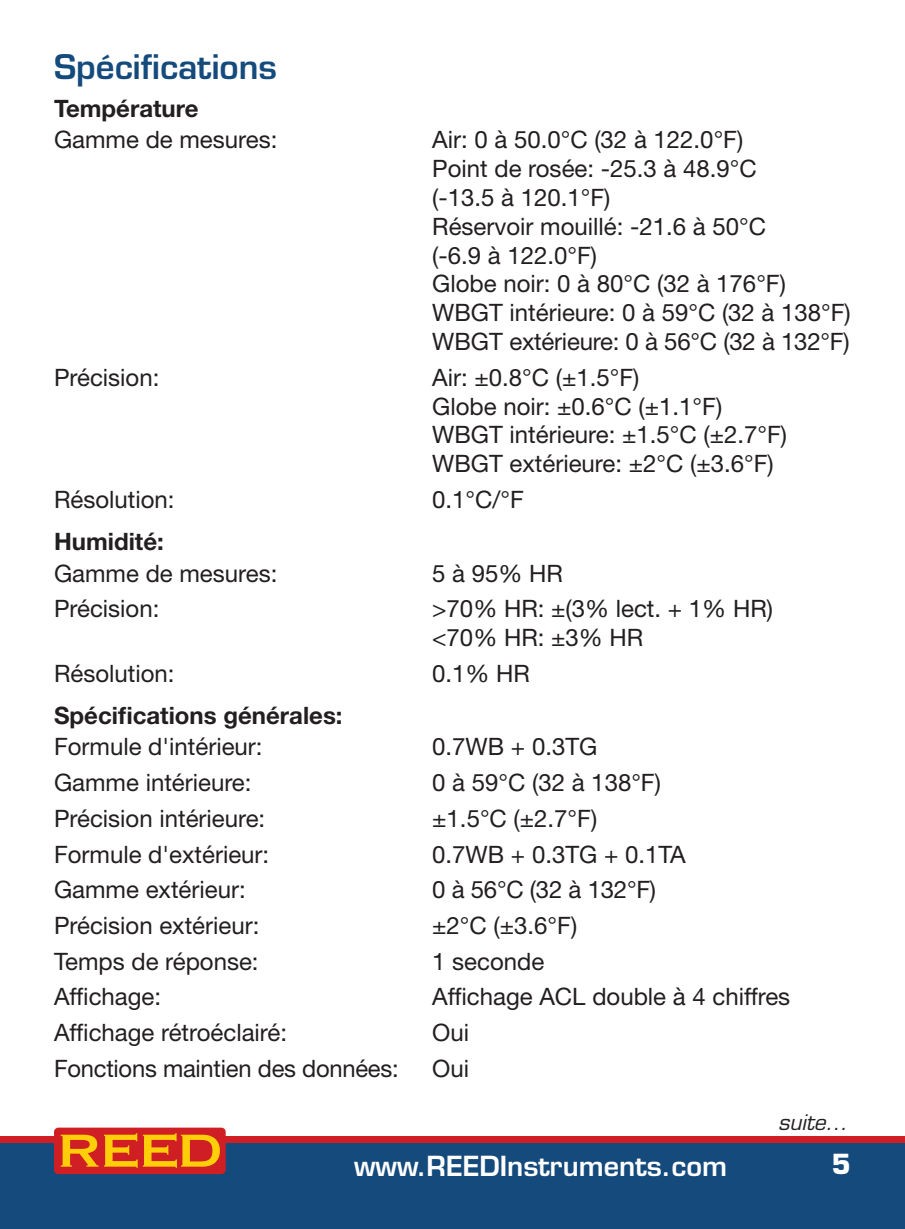
<style>
.page{position:relative;width:905px;height:1229px;background:#fff}
.page>*{position:absolute;margin:0;border:0;box-sizing:border-box;transform-origin:0 0}
.t1{font:600 33px "Eurostile LT Std";color:#144a7c}
.t2{font:600 27px "Eurostile LT Std";color:#fff}
.t3{font:700 27px "Eurostile LT Std";color:#fff}
.t4{font:24px/28.8px "Helvetica Neue LT Std";color:#231f20}
.t5{font:700 24px "Helvetica Neue LT Std";color:#231f20}
.t6{font:italic 21px "Eurostile LT Std";color:#231f20}
</style>
<div class="page">
<div style="left:0;top:1137px;width:904px;height:91px;background:#144a7c"></div>
<div style="left:0;top:1136px;width:904px;height:6px;background:#d01e25"></div>
<div style="left:54px;top:1127px;width:172px;height:47px;background:#d01e25;border-radius:4px"></div>
<svg style="left:61px;top:1133px;width:159px;height:34px"></svg>
<h1 class="t1" style="left:54px;top:46px;width:224px">Spécifications</h1>
<p class="t5" style="left:54px;top:93px;width:146px">Température</p>
<p class="t4" style="left:54px;top:125px;width:225px">Gamme de mesures:</p>
<p class="t4" style="left:432px;top:125px;width:420px">Air: 0 à 50.0°C (32 à 122.0°F)<br>Point de rosée: -25.3 à 48.9°C<br>(-13.5 à 120.1°F)<br>Réservoir mouillé: -21.6 à 50°C<br>(-6.9 à 122.0°F)<br>Globe noir: 0 à 80°C (32 à 176°F)<br>WBGT intérieure: 0 à 59°C (32 à 138°F)<br>WBGT extérieure: 0 à 56°C (32 à 132°F)</p>
<p class="t4" style="left:54px;top:362px;width:107px">Précision:</p>
<p class="t4" style="left:432px;top:362px;width:356px">Air: ±0.8°C (±1.5°F)<br>Globe noir: ±0.6°C (±1.1°F)<br>WBGT intérieure: ±1.5°C (±2.7°F)<br>WBGT extérieure: ±2°C (±3.6°F)</p>
<p class="t4" style="left:54px;top:485px;width:122px">Résolution:</p>
<p class="t4" style="left:432px;top:485px;width:93px">0.1°C/°F</p>
<p class="t5" style="left:54px;top:526px;width:111px">Humidité:</p>
<p class="t4" style="left:54px;top:558px;width:225px">Gamme de mesures:</p>
<p class="t4" style="left:432px;top:558px;width:132px">5 à 95% HR</p>
<p class="t4" style="left:54px;top:594px;width:107px">Précision:</p>
<p class="t4" style="left:432px;top:594px;width:342px">&gt;70% HR: ±(3% lect. + 1% HR) &lt;70% HR: ±3% HR</p>
<p class="t4" style="left:54px;top:658px;width:122px">Résolution:</p>
<p class="t4" style="left:432px;top:658px;width:99px">0.1% HR</p>
<p class="t5" style="left:54px;top:700px;width:290px">Spécifications générales:</p>
<p class="t4" style="left:54px;top:732px;width:210px">Formule d'intérieur:</p>
<p class="t4" style="left:432px;top:732px;width:167px">0.7WB + 0.3TG</p>
<p class="t4" style="left:54px;top:767px;width:199px">Gamme intérieure:</p>
<p class="t4" style="left:432px;top:767px;width:230px">0 à 59°C (32 à 138°F)</p>
<p class="t4" style="left:54px;top:803px;width:213px">Précision intérieure:</p>
<p class="t4" style="left:432px;top:803px;width:166px">±1.5°C (±2.7°F)</p>
<p class="t4" style="left:54px;top:839px;width:217px">Formule d'extérieur:</p>
<p class="t4" style="left:432px;top:839px;width:255px">0.7WB + 0.3TG + 0.1TA</p>
<p class="t4" style="left:54px;top:875px;width:193px">Gamme extérieur:</p>
<p class="t4" style="left:432px;top:875px;width:225px">0 à 56°C (32 à 132°F)</p>
<p class="t4" style="left:54px;top:910px;width:207px">Précision extérieur:</p>
<p class="t4" style="left:432px;top:910px;width:146px">±2°C (±3.6°F)</p>
<p class="t4" style="left:54px;top:946px;width:206px">Temps de réponse:</p>
<p class="t4" style="left:432px;top:946px;width:114px">1 seconde</p>
<p class="t4" style="left:54px;top:982px;width:109px">Affichage:</p>
<p class="t4" style="left:432px;top:982px;width:359px">Affichage ACL double à 4 chiffres</p>
<p class="t4" style="left:54px;top:1017px;width:234px">Affichage rétroéclairé:</p>
<p class="t4" style="left:432px;top:1017px;width:38px">Oui</p>
<p class="t4" style="left:54px;top:1053px;width:346px">Fonctions maintien des données:</p>
<p class="t4" style="left:432px;top:1053px;width:38px">Oui</p>
<p class="t6" style="left:778px;top:1110px;width:71px">suite...</p>
<p class="t2" style="left:354px;top:1148px;width:374px">www.REEDInstruments.com</p>
<p class="t3" style="left:831px;top:1147px;width:21px">5</p>
</div>
